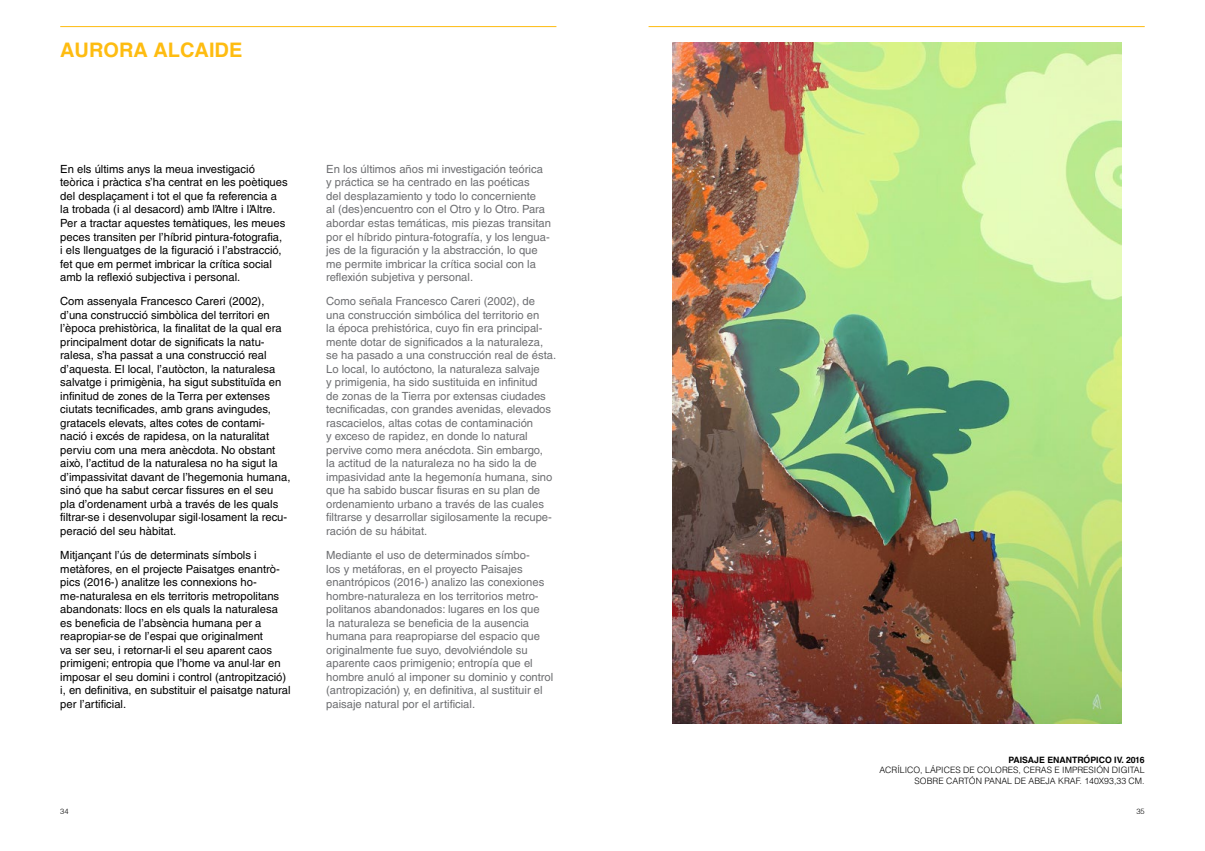
<style>
.page{position:relative;width:1205px;height:851px;background:#fff}
.page>*{position:absolute;margin:0;border:0;box-sizing:border-box;transform-origin:0 0}
.t1{font:700 20px "Helvetica";color:#febc11}
.t2{font:11.25px/13.5px "Helvetica LT Std";color:#000}
.t3{font:11.25px/13.5px "Helvetica LT Std";color:#6d6e71}
.t4{font:300 8.75px "Helvetica LT Std";color:#000}
.t5{font:700 8.75px "Helvetica LT Std";letter-spacing:-.035em;color:#000}
.t6{font:300 7.5px "Helvetica";color:#000}
</style>
<div class="page">
<hr style="left:60px;top:26px;width:496px;height:1px;background:#febc11">
<hr style="left:648px;top:26px;width:496px;height:1px;background:#febc11">
<img style="left:672px;top:43px;width:449px;height:680px">
<h1 class="t1" style="left:60px;top:38px;width:184px">AURORA ALCAIDE</h1>
<p class="t2" style="left:60px;top:162px;width:229px">En els últims anys la meua investigació teòrica i pràctica s’ha centrat en les poètiques del desplaçament i tot el que fa referencia a la trobada (i al desacord) amb l’Altre i l’Altre.<br>Per a tractar aquestes temàtiques, les meues peces transiten per l’híbrid pintura-fotografia,<br>i els llenguatges de la figuració i l’abstracció, fet que em permet imbricar la crítica social amb la reflexió subjectiva i personal.</p>
<p class="t2" style="left:60px;top:294px;width:232px">Com assenyala Francesco Careri (2002), d’una construcció simbòlica del territori en l’època prehistòrica, la finalitat de la qual era principalment dotar de significats la natu&shy;ralesa, s’ha passat a una construcció real d’aquesta. El local, l’autòcton, la naturalesa salvatge i primigènia, ha sigut substituïda en infinitud de zones de la Terra per extenses ciutats tecnificades, amb grans avingudes, gratacels elevats, altes cotes de contami&shy;nació i excés de rapidesa, on la naturalitat perviu com una mera anècdota. No obstant això, l’actitud de la naturalesa no ha sigut la d’impassivitat davant de l’hegemonia humana, sinó que ha sabut cercar fissures en el seu pla d’ordenament urbà a través de les quals filtrar-se i desenvolupar sigil·losament la recu&shy;peració del seu hàbitat.</p>
<p class="t2" style="left:60px;top:548px;width:232px">Mitjançant l’ús de determinats símbols i metàfores, en el projecte Paisatges enantrò&shy;pics (2016-) analitze les connexions ho&shy;me-naturalesa en els territoris metropolitans abandonats: llocs en els quals la naturalesa es beneficia de l’absència humana per a reapropiar-se de l’espai que originalment<br>va ser seu, i retornar-li el seu aparent caos primigeni; entropia que l’home va anul·lar en imposar el seu domini i control (antropització) i, en definitiva, en substituir el paisatge natural per l’artificial.</p>
<p class="t3" style="left:326px;top:162px;width:226px">En los últimos años mi investigación teórica y práctica se ha centrado en las poéticas<br>del desplazamiento y todo lo concerniente<br>al (des)encuentro con el Otro y lo Otro. Para abordar estas temáticas, mis piezas transitan por el híbrido pintura-fotografía, y los lengua&shy;jes de la figuración y la abstracción, lo que me permite imbricar la crítica social con la reflexión subjetiva y personal.</p>
<p class="t3" style="left:326px;top:294px;width:231px">Como señala Francesco Careri (2002), de una construcción simbólica del territorio en<br>la época prehistórica, cuyo fin era principal&shy;mente dotar de significados a la naturaleza, se ha pasado a una construcción real de ésta.<br>Lo local, lo autóctono, la naturaleza salvaje<br>y primigenia, ha sido sustituida en infinitud<br>de zonas de la Tierra por extensas ciudades tecnificadas, con grandes avenidas, elevados rascacielos, altas cotas de contaminación<br>y exceso de rapidez, en donde lo natural pervive como mera anécdota. Sin embargo,<br>la actitud de la naturaleza no ha sido la de impasividad ante la hegemonía humana, sino que ha sabido buscar fisuras en su plan de ordenamiento urbano a través de las cuales filtrarse y desarrollar sigilosamente la recupe&shy;ración de su hábitat.</p>
<p class="t3" style="left:326px;top:548px;width:229px">Mediante el uso de determinados símbo-<br>los y metáforas, en el proyecto Paisajes enantrópicos (2016-) analizo las conexiones hombre-naturaleza en los territorios metro&shy;politanos abandonados: lugares en los que<br>la naturaleza se beneficia de la ausencia humana para reapropiarse del espacio que originalmente fue suyo, devolviéndole su aparente caos primigenio; entropía que el hombre anuló al imponer su dominio y control (antropización) y, en definitiva, al sustituir el paisaje natural por el artificial.</p>
<p class="t5" style="left:1008px;top:754px;width:12px">PAISAJE</p>
<p class="t5" style="left:1047px;top:754px;width:7px">ENANTRÓPICO</p>
<p class="t5" style="left:1114px;top:754px;width:32px">IV. 2016</p>
<p class="t4" style="left:879px;top:764px;width:12px">ACRÍLICO</p>
<p class="t4" style="left:920px;top:764px;width:11px">, LÁPICES</p>
<p class="t4" style="left:963px;top:764px;width:21px">DE COLORES</p>
<p class="t4" style="left:1018px;top:764px;width:12px">, CERAS</p>
<p class="t4" style="left:1054px;top:764px;width:14px">E IMPRESIÓN</p>
<p class="t4" style="left:1112px;top:764px;width:6px">DIGITAL</p>
<p class="t4" style="left:914px;top:774px;width:7px">SOBRE</p>
<p class="t4" style="left:946px;top:774px;width:7px">CARTÓN</p>
<p class="t4" style="left:984px;top:774px;width:7px">PANAL</p>
<p class="t4" style="left:1014px;top:774px;width:21px">DE ABEJA</p>
<p class="t4" style="left:1058px;top:774px;width:88px">KRAF. 140X93,33 CM .</p>
<p class="t6" style="left:60px;top:806px;width:10px">34</p>
<p class="t6" style="left:1136px;top:806px;width:10px">35</p>
</div>
